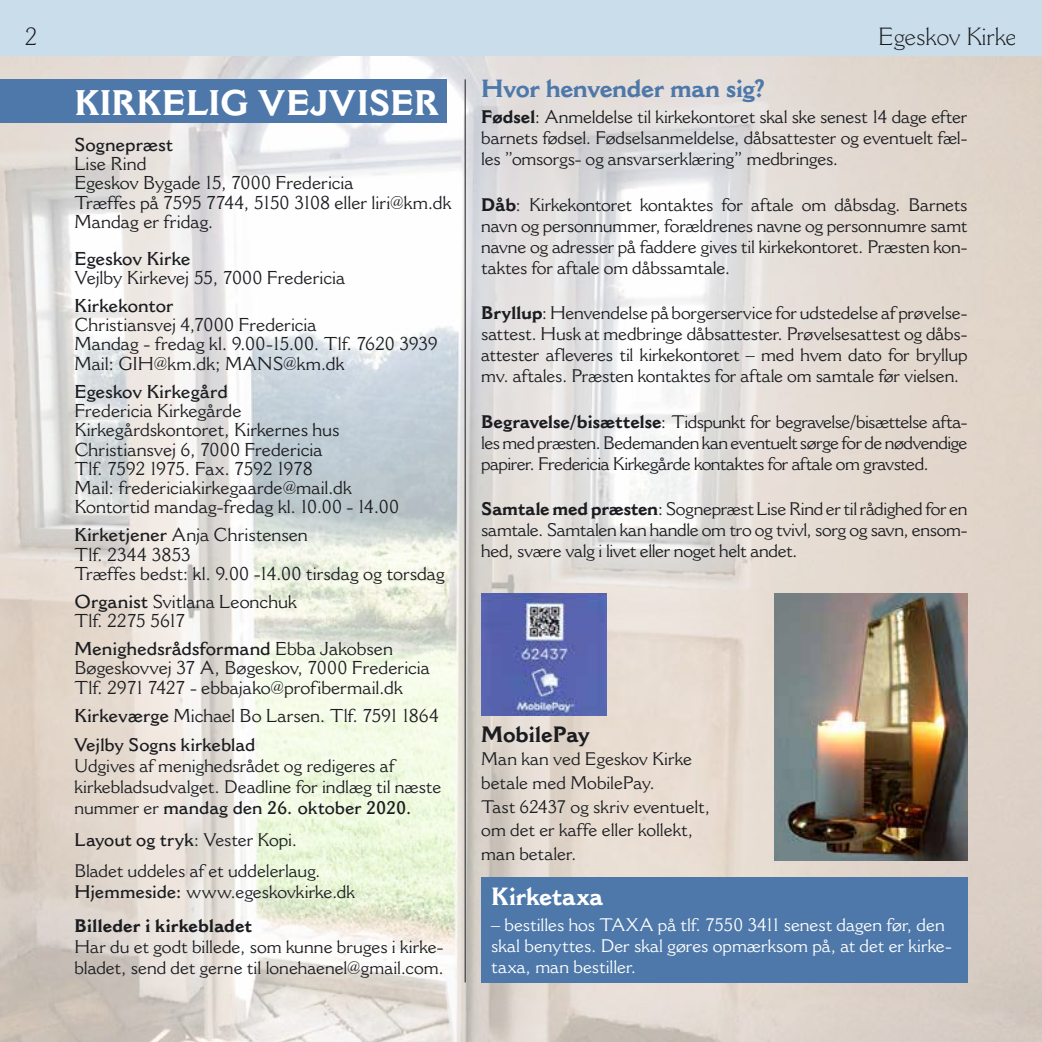
<style>
.page{position:relative;width:1042px;height:1042px;background:#fff}
.page>*{position:absolute;margin:0;border:0;box-sizing:border-box;transform-origin:0 0}
.t1{font:700 35px "Cantoria MT Std";color:#fff}
.t2{font:700 24.5px "Cantoria MT Std";letter-spacing:-.02em;color:#4d78a9}
.t3{font:300 24.5px "Cantoria MT Std";color:#1b1c20}
.t4{font:700 24.5px "Cantoria MT Std";letter-spacing:-.02em;color:#fff}
.t5{font:700 21.88px "Cantoria MT Std";letter-spacing:-.015em;color:#1b1c20}
.t6{font:18.38px/19.2px "Cantoria MT Std";letter-spacing:-.005em;color:#1b1c20}
.t7{font:600 18.38px "Cantoria MT Std";letter-spacing:-.005em;color:#1b1c20}
.t8{font:17.85px/21px "Cantoria MT Std";letter-spacing:-.005em;color:#1b1c20;text-align:justify}
.t9{font:17.85px/21px "Cantoria MT Std";color:#fff}
.t10{font:700 17.85px/33.2px "Cantoria MT Std";letter-spacing:-.005em;color:#1b1c20}
.t11{font:600 17.85px "Cantoria MT Std";letter-spacing:-.01em;color:#1b1c20}
.s1{font-weight:700}
.s2{font-weight:600}
.s3{font-weight:400}
</style>
<div class="page">
<img style="left:0;top:56px;width:1042px;height:986px">
<div style="left:0;top:79px;width:446px;height:44px;background:#4d78a9"></div>
<img style="left:481px;top:593px;width:125px;height:123px">
<div style="left:481px;top:877px;width:486px;height:105px;background:#4d78a9"></div>
<hr style="left:465px;top:79px;width:1px;height:903px;background:#1b1c20">
<img style="left:774px;top:593px;width:193px;height:267px">
<div style="left:0;top:0;width:1042px;height:56px;background:#caddeb"></div>
<h2 class="t3" style="left:25px;top:22px;width:14px">2</h2>
<h2 class="t3" style="left:878px;top:22px;width:141px">Egeskov Kirke</h2>
<h1 class="t1" style="left:74px;top:82px;width:366px">KIRKELIG VEJVISER</h1>
<h2 class="t2" style="left:481px;top:74px;width:286px">Hvor henvender man sig?</h2>
<p class="t8" style="left:481px;top:106px;width:488px"><span class="s1">Fødsel</span>: Anmeldelse til kirkekontoret skal ske senest 14 dage efter barnets fødsel. Fødselsanmeldelse, dåbsattester og eventuelt fæl&shy;les ”omsorgs- og ansvarserklæring” medbringes.</p>
<p class="t8" style="left:481px;top:194px;width:488px"><span class="s1">Dåb</span>: Kirkekontoret kontaktes for aftale om dåbsdag. Barnets navn og personnummer, forældrenes navne og personnumre samt navne og adresser på faddere gives til kirkekontoret. Præsten kon&shy;taktes for aftale om dåbssamtale.</p>
<p class="t8" style="left:481px;top:302px;width:488px"><span class="s1">Bryllup</span>: Henvendelse på borgerservice for udstedelse af prøvelse&shy;sattest. Husk at medbringe dåbsattester. Prøvelsesattest og dåbs&shy;attester afleveres til kirkekontoret – med hvem dato for bryllup mv. aftales. Præsten kontaktes for aftale om samtale før vielsen.</p>
<p class="t8" style="left:481px;top:411px;width:488px"><span class="s1">Begravelse/bisættelse</span>: Tidspunkt for begravelse/bisættelse afta&shy;les med præsten. Bedemanden kan eventuelt sørge for de nødvendige papirer. Fredericia Kirkegårde kontaktes for aftale om gravsted.</p>
<p class="t8" style="left:481px;top:499px;width:488px"><span class="s1">Samtale med præsten</span>: Sognepræst Lise Rind er til rådighed for en samtale. Samtalen kan handle om tro og tvivl, sorg og savn, ensom&shy;hed, svære valg i livet eller noget helt andet.</p>
<p class="t7" style="left:74px;top:133px;width:100px">Sognepræst</p>
<p class="t6" style="left:74px;top:154px;width:378px">Lise Rind<br>Egeskov Bygade 15, 7000 Fredericia<br>Træffes på 7595 7744, 5150 3108 eller liri@km.dk<br>Mandag er fridag.</p>
<p class="t7" style="left:74px;top:247px;width:118px">Egeskov Kirke</p>
<p class="t6" style="left:74px;top:268px;width:272px">Vejlby Kirkevej 55, 7000 Fredericia</p>
<p class="t7" style="left:74px;top:294px;width:100px">Kirkekontor</p>
<p class="t6" style="left:74px;top:315px;width:365px">Christiansvej 4,7000 Fredericia<br>Mandag - fredag kl. 9.00-15.00. Tlf. 7620 3939<br>Mail: GIH@km.dk; MANS@km.dk</p>
<p class="t7" style="left:74px;top:380px;width:155px">Egeskov Kirkegård</p>
<p class="t6" style="left:74px;top:401px;width:326px">Fredericia Kirkegårde Kirkegårdskontoret, Kirkernes hus Christiansvej 6, 7000 Fredericia<br>Tlf. 7592 1975. Fax. 7592 1978<br>Mail: fredericiakirkegaarde@mail.dk Kontortid mandag-fredag kl. 10.00 - 14.00</p>
<p class="t6" style="left:74px;top:525px;width:372px"><span class="s2">Kirketjener</span> Anja Christensen<br>Tlf. 2344 3853<br>Træffes bedst: kl. 9.00 -14.00 tirsdag og torsdag</p>
<p class="t6" style="left:74px;top:592px;width:224px"><span class="s2">Organist</span> Svitlana Leonchuk<br>Tlf. 2275 5617</p>
<p class="t6" style="left:74px;top:639px;width:357px"><span class="s2">Menighedsrådsformand</span> Ebba Jakobsen<br>Bøgeskovvej 37 A, Bøgeskov, 7000 Fredericia<br>Tlf. 2971 7427 - ebbajako@profibermail.dk</p>
<p class="t6" style="left:74px;top:705px;width:366px"><span class="s2">Kirkeværge</span> Michael Bo Larsen. Tlf. 7591 1864</p>
<p class="t11" style="left:74px;top:734px;width:182px">Vejlby Sogns kirkeblad</p>
<p class="t8" style="left:74px;top:755px;width:368px;text-align:left">Udgives af menighedsrådet og redigeres af kirkebladsudvalget. Deadline for indlæg til næste nummer er <span class="s2">mandag den 26. oktober 2020.</span></p>
<p class="t8" style="left:74px;top:824px;width:248px;line-height:31.5px"><span class="s2">Layout og tryk</span>: Vester Kopi.<br>Bladet uddeles af et uddelerlaug.</p>
<p class="t10" style="left:74px;top:875px;width:282px"><span class="s2">Hjemmeside:</span> <span class="s3">www.egeskovkirke.dk<br></span>Billeder i kirkebladet</p>
<p class="t8" style="left:74px;top:936px;width:371px">Har du et godt billede, som kunne bruges i kirke&shy;bladet, send det gerne til lonehaenel@gmail.com.</p>
<p class="t5" style="left:481px;top:721px;width:110px">MobilePay</p>
<p class="t8" style="left:481px;top:747px;width:230px;line-height:23.6px;text-align:left">Man kan ved Egeskov Kirke betale med MobilePay.<br>Tast 62437 og skriv eventuelt, om det er kaffe eller kollekt, man betaler.</p>
<h2 class="t4" style="left:491px;top:881px;width:113px">Kirketaxa</h2>
<p class="t9" style="left:491px;top:913px;width:462px">– bestilles hos TAXA på tlf. 7550 3411 senest dagen før, den skal benyttes. Der skal gøres opmærksom på, at det er kirke&shy;taxa, man bestiller.</p>
</div>
